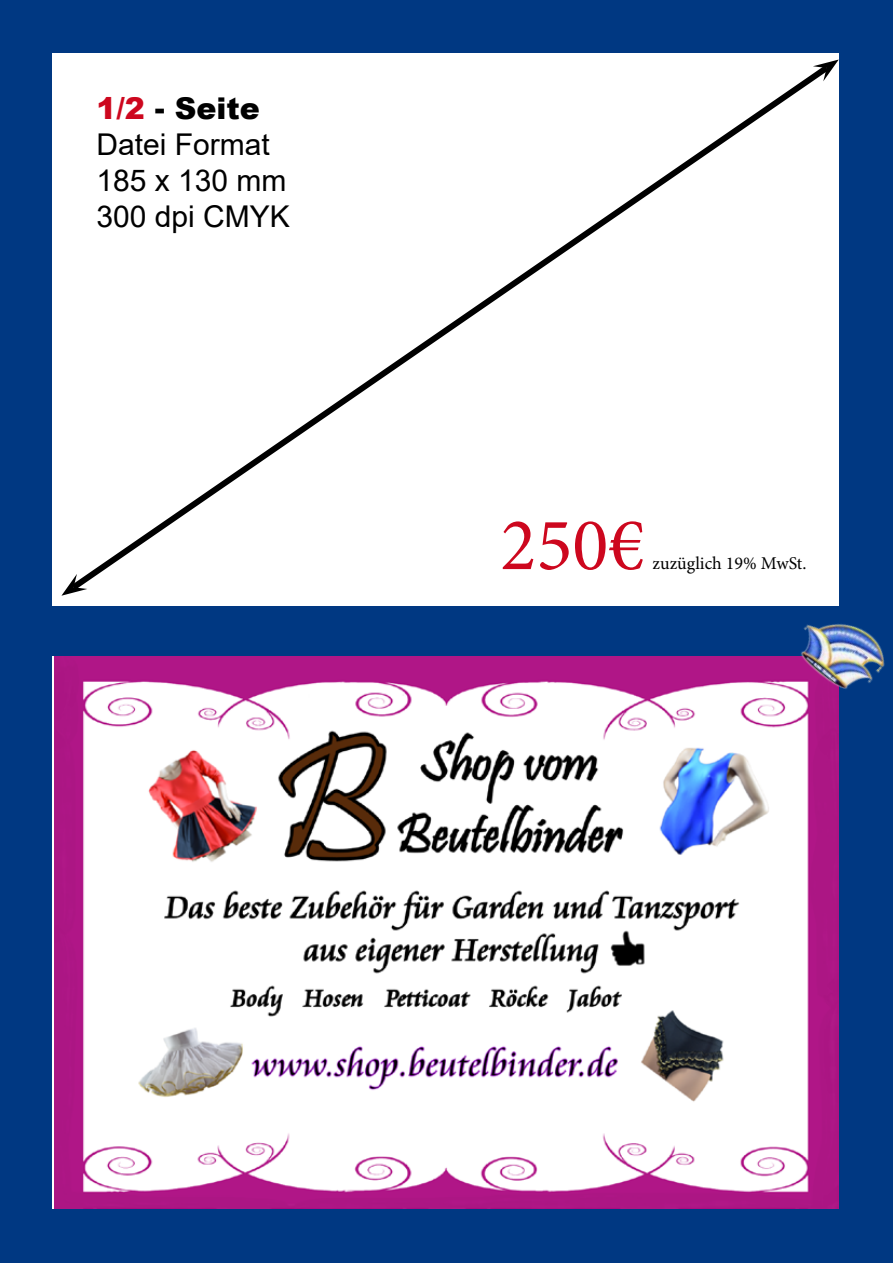
<style>
.page{position:relative;width:893px;height:1263px;background:#003882}
.page>*{position:absolute;margin:0;border:0;box-sizing:border-box;transform-origin:0 0}
.t1{font:75px "Minion Pro";color:#cd071e}
.t2{font:30px/36px "Arial";color:#000}
.t3{font:18px "Minion Pro";color:#000}
.s1{font-weight:900;color:#cd071e}
.s2{font-weight:900}
</style>
<div class="page">
<div style="left:52px;top:53px;width:787px;height:553px;background:#fff"></div>
<img style="left:54px;top:656px;width:785px;height:553px">
<svg style="left:87px;top:73px;width:726px;height:509px"></svg>
<svg style="left:61px;top:574px;width:26px;height:22px"></svg>
<svg style="left:813px;top:60px;width:26px;height:21px"></svg>
<img style="left:777px;top:590px;width:116px;height:125px">
<p class="t2" style="left:96px;top:91px;width:195px"><span class="s1">1/2</span> <span class="s2">- Seite<br></span>Datei Format<br>185 x 130 mm<br>300 dpi CMYK</p>
<h1 class="t1" style="left:500px;top:495px;width:145px">250€</h1>
<p class="t3" style="left:652px;top:551px;width:156px">zuzüglich 19% MwSt.</p>
</div>
